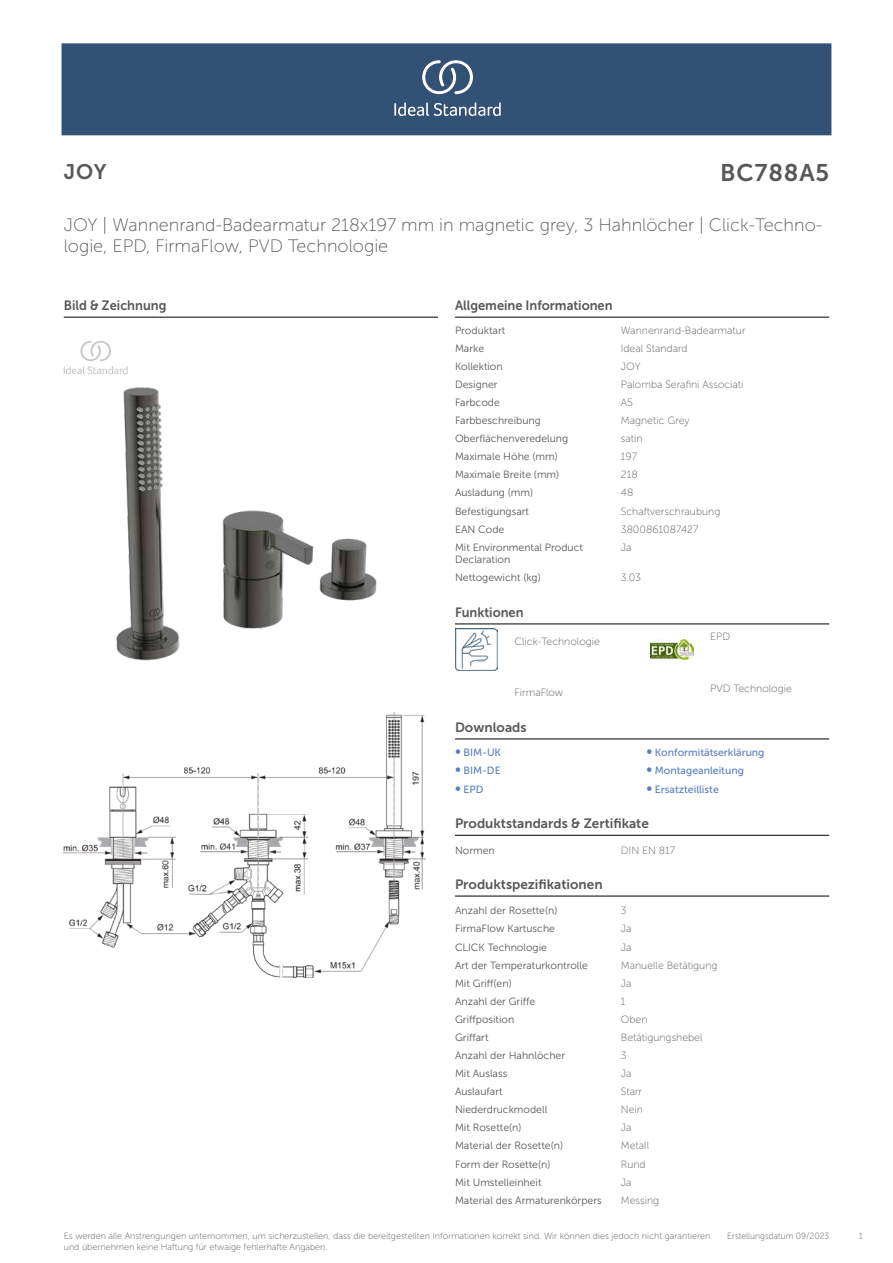
<style>
.page{position:relative;width:893px;height:1263px;background:#fff}
.page>*{position:absolute;margin:0;border:0;box-sizing:border-box;transform-origin:0 0}
.t1{font:24px "Museo Sans 700";letter-spacing:.035em;color:#575756}
.t2{font:21px "Museo Sans 700";color:#575756}
.t3{font:18px/21.6px "Museo Sans 100";color:#575756}
.t4{font:13.5px "Museo Sans 700";color:#575756}
.t5{font:13.5px "Museo Sans 700";color:#575756;scale:.95 1}
.t6{font:10.5px/12.6px "Museo Sans 300";color:#575756}
.t7{font:10.5px "Museo Sans 100";color:#575756}
.t8{font:10.5px "Museo Sans 500";color:#5b7ebf}
.t9{font:9px "Museo Sans 100";color:#575756}
.t10{font:9px "Museo Sans 100";color:#575756;scale:.95 1}
.s1{font-size:15px}
</style>
<div class="page">
<div style="left:62px;top:43px;width:769px;height:92px;background:#335075"></div>
<svg style="left:394px;top:102px;width:107px;height:14px"></svg>
<svg style="left:422px;top:60px;width:51px;height:34px"></svg>
<hr style="left:455px;top:317px;width:374px;height:1px;background:#000">
<hr style="left:455px;top:624px;width:374px;height:1px;background:#000">
<img style="left:455px;top:628px;width:42px;height:43px">
<img style="left:651px;top:639px;width:42px;height:21px">
<hr style="left:455px;top:739px;width:374px;height:1px;background:#000">
<hr style="left:455px;top:835px;width:374px;height:1px;background:#000">
<hr style="left:455px;top:896px;width:374px;height:1px;background:#000">
<hr style="left:64px;top:317px;width:374px;height:1px;background:#000">
<svg style="left:64px;top:341px;width:64px;height:33px"></svg>
<img style="left:64px;top:713px;width:361px;height:264px">
<img style="left:116px;top:387px;width:261px;height:273px">
<h2 class="t2" style="left:64px;top:160px;width:44px">JOY</h2>
<h1 class="t1" style="left:720px;top:160px;width:110px">BC788A5</h1>
<h3 class="t3" style="left:64px;top:214px;width:760px">JOY | Wannenrand-Badearmatur 218x197 mm in magnetic grey, 3 Hahnlöcher | Click-Techno&shy;logie, EPD, FirmaFlow, PVD Technologie</h3>
<p class="t5" style="left:64px;top:298px;width:110px">Bild &amp; Zeichnung</p>
<p class="t5" style="left:455px;top:298px;width:167px">Allgemeine Informationen</p>
<p class="t6" style="left:455px;top:324px;width:52px">Produktart</p>
<p class="t7" style="left:621px;top:325px;width:126px">Wannenrand-Badearmatur</p>
<p class="t6" style="left:455px;top:342px;width:31px">Marke</p>
<p class="t7" style="left:621px;top:343px;width:68px">Ideal Standard</p>
<p class="t6" style="left:455px;top:360px;width:49px">Kollektion</p>
<p class="t7" style="left:621px;top:361px;width:21px">JOY</p>
<p class="t6" style="left:455px;top:378px;width:44px">Designer</p>
<p class="t7" style="left:621px;top:379px;width:124px">Palomba Serafini Associati</p>
<p class="t6" style="left:455px;top:396px;width:46px">Farbcode</p>
<p class="t7" style="left:621px;top:397px;width:14px">A5</p>
<p class="t6" style="left:455px;top:414px;width:87px">Farbbeschreibung</p>
<p class="t7" style="left:621px;top:415px;width:70px">Magnetic Grey</p>
<p class="t6" style="left:455px;top:432px;width:115px">Oberflächenveredelung</p>
<p class="t7" style="left:621px;top:433px;width:23px">satin</p>
<p class="t6" style="left:455px;top:450px;width:104px">Maximale Höhe (mm)</p>
<p class="t7" style="left:621px;top:451px;width:18px">197</p>
<p class="t6" style="left:455px;top:469px;width:106px">Maximale Breite (mm)</p>
<p class="t7" style="left:621px;top:469px;width:18px">218</p>
<p class="t6" style="left:455px;top:487px;width:80px">Ausladung (mm)</p>
<p class="t7" style="left:621px;top:487px;width:14px">48</p>
<p class="t6" style="left:455px;top:505px;width:76px">Befestigungsart</p>
<p class="t7" style="left:621px;top:505px;width:101px">Schaftverschraubung</p>
<p class="t6" style="left:455px;top:523px;width:51px">EAN Code</p>
<p class="t7" style="left:621px;top:523px;width:79px">3800861087427</p>
<p class="t6" style="left:455px;top:541px;width:130px">Mit Environmental Product<br>Declaration</p>
<p class="t7" style="left:621px;top:541px;width:12px">Ja</p>
<p class="t6" style="left:455px;top:572px;width:87px">Nettogewicht (kg)</p>
<p class="t7" style="left:621px;top:572px;width:22px">3.03</p>
<p class="t5" style="left:455px;top:605px;width:74px">Funktionen</p>
<p class="t7" style="left:514px;top:635px;width:87px">Click-Technologie</p>
<p class="t7" style="left:710px;top:631px;width:21px">EPD</p>
<p class="t7" style="left:514px;top:687px;width:50px">FirmaFlow</p>
<p class="t7" style="left:710px;top:682px;width:83px">PVD Technologie</p>
<p class="t4" style="left:455px;top:720px;width:73px">Downloads</p>
<p class="t8" style="left:455px;top:747px;width:48px"><span class="s1">•</span> BIM-UK</p>
<p class="t8" style="left:455px;top:765px;width:47px"><span class="s1">•</span> BIM-DE</p>
<p class="t8" style="left:455px;top:783px;width:30px"><span class="s1">•</span> EPD</p>
<p class="t8" style="left:646px;top:747px;width:120px"><span class="s1">•</span> Konformitätserklärung</p>
<p class="t8" style="left:646px;top:765px;width:99px"><span class="s1">•</span> Montageanleitung</p>
<p class="t8" style="left:646px;top:783px;width:74px"><span class="s1">•</span> Ersatzteilliste</p>
<p class="t4" style="left:455px;top:816px;width:195px">Produktstandards &amp; Zertifikate</p>
<p class="t6" style="left:455px;top:844px;width:41px">Normen</p>
<p class="t7" style="left:621px;top:844px;width:56px">DIN EN 817</p>
<p class="t4" style="left:455px;top:877px;width:149px">Produktspezifikationen</p>
<p class="t6" style="left:455px;top:904px;width:104px">Anzahl der Rosette(n)</p>
<p class="t7" style="left:621px;top:905px;width:7px">3</p>
<p class="t6" style="left:455px;top:922px;width:102px">FirmaFlow Kartusche</p>
<p class="t7" style="left:621px;top:923px;width:12px">Ja</p>
<p class="t6" style="left:455px;top:941px;width:93px">CLICK Technologie</p>
<p class="t7" style="left:621px;top:941px;width:12px">Ja</p>
<p class="t6" style="left:455px;top:959px;width:134px">Art der Temperaturkontrolle</p>
<p class="t7" style="left:621px;top:959px;width:98px">Manuelle Betätigung</p>
<p class="t6" style="left:455px;top:977px;width:58px">Mit Griff(en)</p>
<p class="t7" style="left:621px;top:977px;width:12px">Ja</p>
<p class="t6" style="left:455px;top:995px;width:82px">Anzahl der Griffe</p>
<p class="t7" style="left:621px;top:995px;width:6px">1</p>
<p class="t6" style="left:455px;top:1013px;width:61px">Griffposition</p>
<p class="t7" style="left:621px;top:1014px;width:28px">Oben</p>
<p class="t6" style="left:455px;top:1031px;width:35px">Griffart</p>
<p class="t7" style="left:621px;top:1032px;width:83px">Betätigungshebel</p>
<p class="t6" style="left:455px;top:1049px;width:112px">Anzahl der Hahnlöcher</p>
<p class="t7" style="left:621px;top:1050px;width:7px">3</p>
<p class="t6" style="left:455px;top:1067px;width:54px">Mit Auslass</p>
<p class="t7" style="left:621px;top:1068px;width:12px">Ja</p>
<p class="t6" style="left:455px;top:1085px;width:49px">Auslaufart</p>
<p class="t7" style="left:621px;top:1086px;width:23px">Starr</p>
<p class="t6" style="left:455px;top:1103px;width:94px">Niederdruckmodell</p>
<p class="t7" style="left:621px;top:1104px;width:24px">Nein</p>
<p class="t6" style="left:455px;top:1121px;width:68px">Mit Rosette(n)</p>
<p class="t7" style="left:621px;top:1122px;width:12px">Ja</p>
<p class="t6" style="left:455px;top:1139px;width:110px">Material der Rosette(n)</p>
<p class="t7" style="left:621px;top:1140px;width:30px">Metall</p>
<p class="t6" style="left:455px;top:1158px;width:97px">Form der Rosette(n)</p>
<p class="t7" style="left:621px;top:1158px;width:26px">Rund</p>
<p class="t6" style="left:455px;top:1176px;width:88px">Mit Umstelleinheit</p>
<p class="t7" style="left:621px;top:1176px;width:12px">Ja</p>
<p class="t6" style="left:455px;top:1194px;width:148px">Material des Armaturenkörpers</p>
<p class="t7" style="left:621px;top:1194px;width:40px">Messing</p>
<p class="t10" style="left:727px;top:1231px;width:109px">Erstellungsdatum 09/2023</p>
<p class="t9" style="left:64px;top:1231px;width:648px">Es werden alle Anstrengungen unternommen, um sicherzustellen, dass die bereitgestellten Informationen korrekt sind. Wir können dies jedoch nicht garantieren</p>
<p class="t10" style="left:859px;top:1231px;width:5px">1</p>
<p class="t9" style="left:64px;top:1242px;width:265px">und übernehmen keine Haftung für etwaige fehlerhafte Angaben.</p>
</div>
